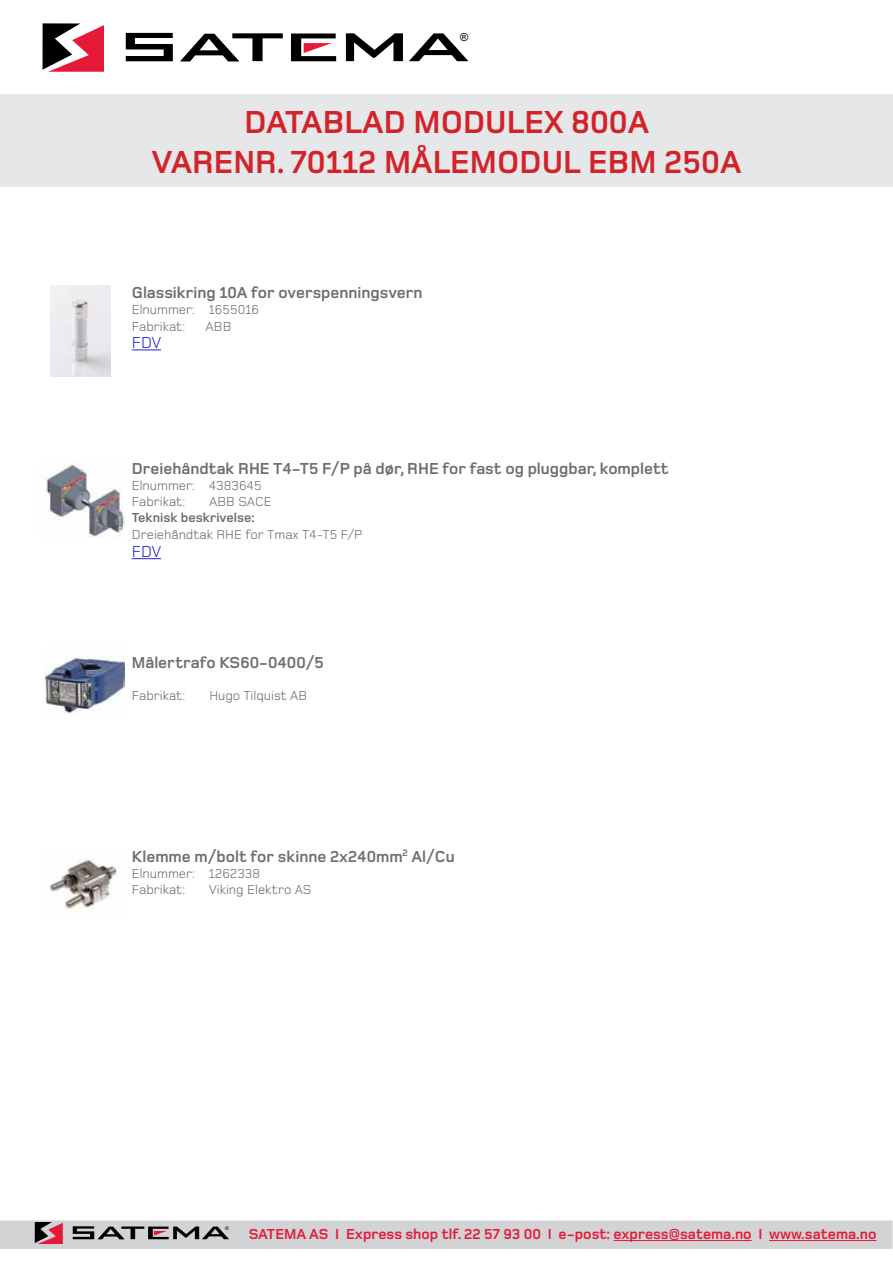
<style>
.page{position:relative;width:893px;height:1263px;background:#fff}
.page>*{position:absolute;margin:0;border:0;box-sizing:border-box;transform-origin:0 0}
.t1{font:700 33px "Foundry Monoline";color:#d2232a}
.t2{font:700 16.5px "Foundry Monoline";color:#6d6e71}
.t3{font:16.5px "Foundry Monoline";letter-spacing:-.005em;color:#231fdf}
.t4{font:700 15px "Foundry Monoline";color:#e71939}
.t5{font:13.5px/16.2px "Foundry Monoline";color:#6d6e71}
.t6{font:700 13.5px "Foundry Monoline";color:#6d6e71}
.t7{font:11.1px "Arial";color:#000}
.t8{font:5.1px "Arial";color:#000}
</style>
<div class="page">
<svg style="left:43px;top:23px;width:61px;height:49px"></svg>
<svg style="left:126px;top:33px;width:47px;height:28px"></svg>
<svg style="left:346px;top:33px;width:57px;height:28px"></svg>
<svg style="left:180px;top:33px;width:103px;height:28px"></svg>
<svg style="left:409px;top:33px;width:59px;height:28px"></svg>
<svg style="left:291px;top:34px;width:45px;height:27px"></svg>
<div style="left:1px;top:1221px;width:891px;height:27px;background:#d1d3d4"></div>
<div style="left:0;top:1220px;width:892px;height:29px;border:2px solid #d1d3d4"></div>
<svg style="left:35px;top:1222px;width:28px;height:22px"></svg>
<svg style="left:73px;top:1226px;width:156px;height:13px"></svg>
<hr style="left:614px;top:1240px;width:138px;height:1px;background:#e71939">
<hr style="left:769px;top:1240px;width:107px;height:1px;background:#e71939">
<svg style="left:132px;top:349px;width:29px;height:1px"></svg>
<svg style="left:132px;top:558px;width:29px;height:1px"></svg>
<img style="left:51px;top:286px;width:59px;height:90px">
<img style="left:44px;top:655px;width:81px;height:59px">
<img style="left:46px;top:461px;width:79px;height:77px">
<img style="left:49px;top:859px;width:68px;height:51px">
<div style="left:0;top:94px;width:893px;height:92px;background:#e6e7e8"></div>
<p class="t7" style="left:460px;top:30px;width:10px">®</p>
<h1 class="t1" style="left:244px;top:105px;width:43px">Datablad</h1>
<h1 class="t1" style="left:413px;top:105px;width:22px">module</h1>
<h1 class="t1" style="left:544px;top:105px;width:107px">x 800A</h1>
<h1 class="t1" style="left:152px;top:145px;width:22px">varenr</h1>
<h1 class="t1" style="left:277px;top:145px;width:178px">. 70112 målemodul</h1>
<h1 class="t1" style="left:588px;top:145px;width:155px">EBM 250A</h1>
<p class="t2" style="left:132px;top:284px;width:292px">Glassikring 10A for overspenningsvern</p>
<p class="t5" style="left:132px;top:302px;width:129px">Elnummer: 1655016<br>Fabrikat:</p>
<p class="t5" style="left:206px;top:318px;width:27px">ABB</p>
<p class="t3" style="left:132px;top:334px;width:31px">FDV</p>
<p class="t2" style="left:132px;top:460px;width:538px">Dreiehåndtak RHE T4-T5 F/P på dør, RHE for fast og pluggbar, komplett</p>
<p class="t5" style="left:132px;top:477px;width:131px">Elnummer: 4383645<br>Fabrikat:</p>
<p class="t5" style="left:209px;top:494px;width:64px">ABB SACE</p>
<p class="t6" style="left:132px;top:511px;width:124px">Teknisk beskrivelse:</p>
<p class="t5" style="left:132px;top:526px;width:232px">Dreiehåndtak RHE for Tmax T4-T5 F/P</p>
<p class="t3" style="left:132px;top:543px;width:31px">FDV</p>
<p class="t2" style="left:132px;top:653px;width:194px">Målertrafo KS60-0400/5</p>
<p class="t5" style="left:132px;top:687px;width:55px">Fabrikat:</p>
<p class="t5" style="left:209px;top:687px;width:100px">Hugo Tilquist AB</p>
<p class="t2" style="left:132px;top:847px;width:324px">Klemme m/bolt for skinne 2x240mm<sup>2</sup> Al/Cu</p>
<p class="t5" style="left:132px;top:865px;width:130px">Elnummer: 1262338<br>Fabrikat:</p>
<p class="t5" style="left:209px;top:881px;width:104px">Viking Elektro AS</p>
<p class="t8" style="left:225px;top:1225px;width:5px">®</p>
<p class="t4" style="left:249px;top:1226px;width:629px">SATEMA AS I Express shop tlf. 22 57 93 00 I e-post: express@satema.no I www.satema.no</p>
</div>
